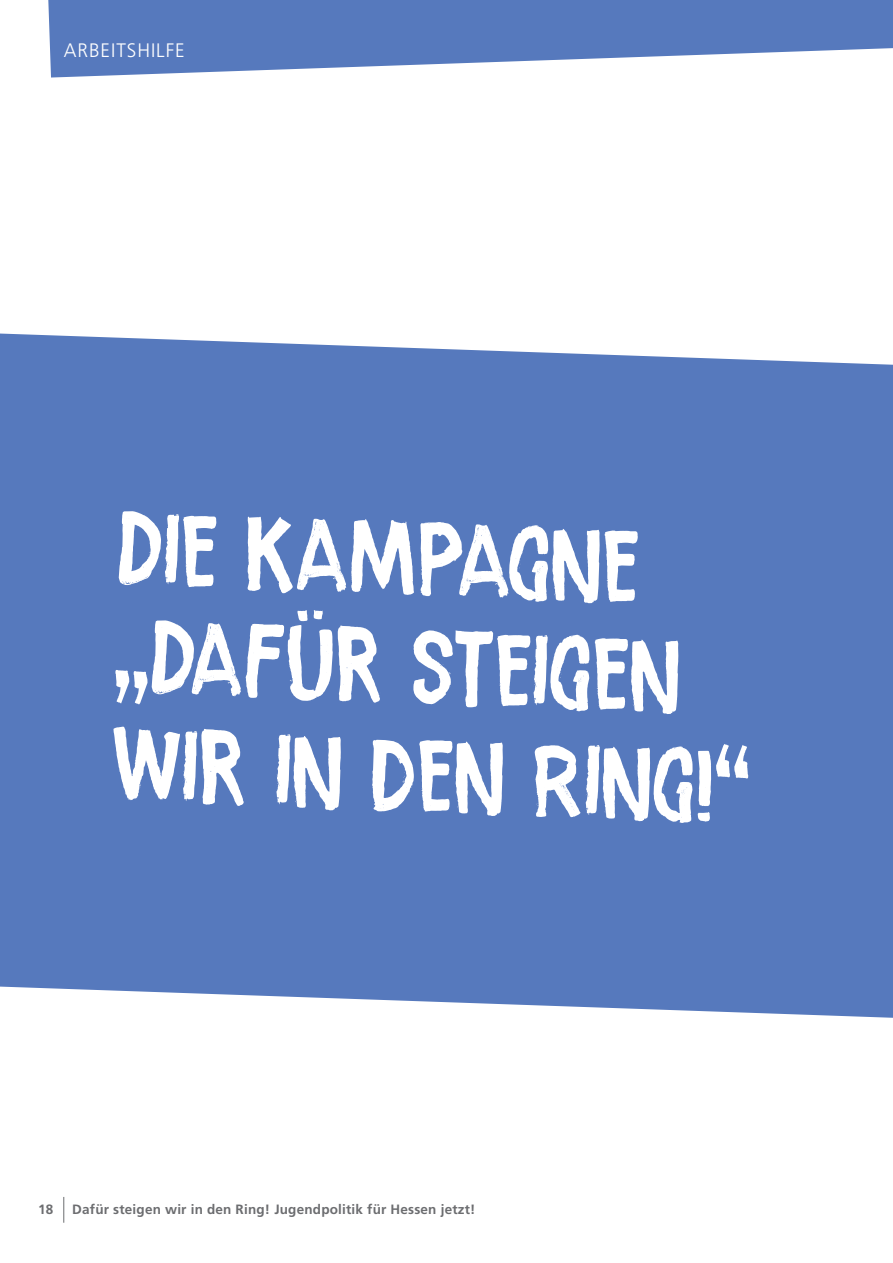
<style>
.page{position:relative;width:893px;height:1263px;background:#fff}
.page>*{position:absolute;margin:0;border:0;box-sizing:border-box;transform-origin:0 0}
.t1{font:108px/108px "Ramkoers";color:#fff}
.t2{font:300 19.5px "Frutiger LT Std";letter-spacing:.05em;color:#fff}
.t3{font:700 13.5px "Frutiger LT Std";letter-spacing:.015em;color:#6c6d70}
</style>
<div class="page">
<svg style="left:48px;top:0;width:845px;height:78px;fill:#5679bd"></svg>
<svg style="left:63px;top:1197px;width:1px;height:26px"></svg>
<div style="left:0;top:334px;width:893px;height:684px;background:#5679bd"></div>
<h2 class="t2" style="left:64px;top:39px;width:122px">ARBEITSHILFE</h2>
<h1 class="t1" style="left:119px;top:494px;width:642px;rotate:2deg">Die Kampagne „Dafür steigen wir in den Ring!“</h1>
<p class="t3" style="left:38px;top:1201px;width:17px">18</p>
<p class="t3" style="left:72px;top:1201px;width:405px">Dafür steigen wir in den Ring! Jugendpolitik für Hessen jetzt!</p>
</div>
